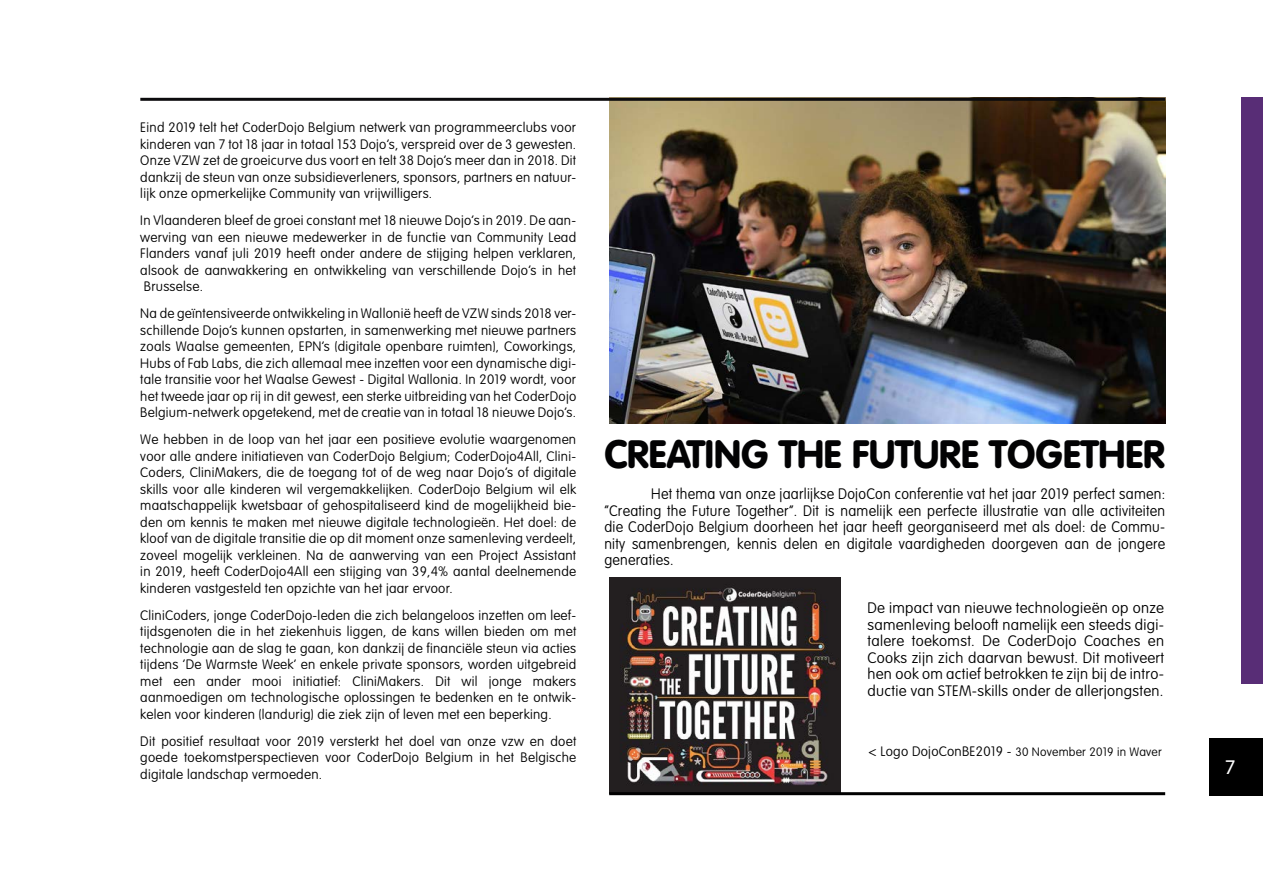
<style>
.page{position:relative;width:1263px;height:893px;background:#fff}
.page>*{position:absolute;margin:0;border:0;box-sizing:border-box;transform-origin:0 0}
.t1{font:900 39px "VAG Rounded";color:#020203}
.t2{font:21px "Myriad Pro";color:#fff}
.t3{font:100 15px/16.5px "VAG Rounded Std";letter-spacing:.02em;color:#000;text-align:justify;scale:.95 1}
.t4{font:100 15px/16.5px "VAG Rounded Std";letter-spacing:.02em;color:#000;text-align:justify}
.t5{font:100 13.5px/16.5px "VAG Rounded Std";letter-spacing:.02em;color:#000;text-align:justify}
.t6{font:100 12px "VAG Rounded Std";letter-spacing:.02em;color:#000}
.s1{font-size:13.5px}
</style>
<div class="page">
<img style="left:609px;top:101px;width:556px;height:322px">
<img style="left:609px;top:578px;width:232px;height:214px">
<div style="left:1209px;top:738px;width:54px;height:57px;background:#000"></div>
<hr style="left:140px;top:98px;width:1025px;height:3px;background:#0c0b0d">
<hr style="left:609px;top:792px;width:556px;height:3px;background:#000">
<div style="left:1242px;top:98px;width:21px;height:586px;background:#582d76"></div>
<p class="t5" style="left:140px;top:120px;width:437px">Eind 2019 telt het CoderDojo Belgium netwerk van programmeerclubs voor kinderen van 7 tot 18 jaar in totaal 153 Dojo’s, verspreid over de 3 gewesten.<br>Onze VZW zet de groeicurve dus voort en telt 38 Dojo’s meer dan in 2018. Dit dankzij de steun van onze subsidieverleners, sponsors, partners en natuur&shy;lijk onze opmerkelijke Community van vrijwilligers.</p>
<p class="t5" style="left:140px;top:213px;width:437px">In Vlaanderen bleef de groei constant met 18 nieuwe Dojo’s in 2019. De aan&shy;werving van een nieuwe medewerker in de functie van Community Lead Flanders vanaf juli 2019 heeft onder andere de stijging helpen verklaren, alsook de aanwakkering en ontwikkeling van verschillende Dojo’s in het Brusselse.</p>
<p class="t5" style="left:140px;top:306px;width:437px">Na de geïntensiveerde ontwikkeling in Wallonië heeft de VZW sinds 2018 ver&shy;schillende Dojo’s kunnen opstarten, in samenwerking met nieuwe partners zoals Waalse gemeenten, EPN’s (digitale openbare ruimten), Coworkings, Hubs of Fab Labs, die zich allemaal mee inzetten voor een dynamische digi&shy;tale transitie voor het Waalse Gewest - Digital Wallonia. In 2019 wordt, voor het tweede jaar op rij in dit gewest, een sterke uitbreiding van het CoderDojo Belgium-netwerk opgetekend, met de creatie van in totaal 18 nieuwe Dojo’s.</p>
<p class="t5" style="left:140px;top:432px;width:437px">We hebben in de loop van het jaar een positieve evolutie waargenomen voor alle andere initiatieven van CoderDojo Belgium; CoderDojo4All, Clini-Coders, CliniMakers, die de toegang tot of de weg naar Dojo’s of digitale skills voor alle kinderen wil vergemakkelijken. CoderDojo Belgium wil elk maatschappelijk kwetsbaar of gehospitaliseerd kind de mogelijkheid bie&shy;den om kennis te maken met nieuwe digitale technologieën. Het doel: de kloof van de digitale transitie die op dit moment onze samenleving verdeelt, zoveel mogelijk verkleinen. Na de aanwerving van een Project Assistant in 2019, heeft CoderDojo4All een stijging van 39,4% aantal deelnemende kinderen vastgesteld ten opzichte van het jaar ervoor.</p>
<p class="t5" style="left:140px;top:607px;width:437px">CliniCoders, jonge CoderDojo-leden die zich belangeloos inzetten om leef&shy;tijdsgenoten die in het ziekenhuis liggen, de kans willen bieden om met technologie aan de slag te gaan, kon dankzij de financiële steun via acties tijdens ‘De Warmste Week’ en enkele private sponsors, worden uitgebreid met een ander mooi initiatief: CliniMakers. Dit wil jonge makers aanmoedigen om technologische oplossingen te bedenken en te ontwik&shy;kelen voor kinderen (landurig) die ziek zijn of leven met een beperking.</p>
<p class="t5" style="left:140px;top:733px;width:437px">Dit positief resultaat voor 2019 versterkt het doel van onze vzw en doet goede toekomstperspectieven voor CoderDojo Belgium in het Belgische digitale landschap vermoeden.</p>
<h1 class="t1" style="left:604px;top:431px;width:562px">CREATING THE FUTURE TOGETHER</h1>
<p class="t3" style="left:604px;top:486px;width:592px;text-indent:47px">Het thema van onze jaarlijkse DojoCon conferentie vat het jaar 2019 perfect samen: “Creating the Future Together”. Dit is namelijk een perfecte illustratie van alle activiteiten die CoderDojo Belgium doorheen het jaar heeft georganiseerd met als doel: de Commu&shy;nity samenbrengen, kennis delen en digitale vaardigheden doorgeven aan de jongere generaties.</p>
<p class="t4" style="left:867px;top:600px;width:298px">De impact van nieuwe technologieën op onze samenleving belooft namelijk een steeds digi&shy;talere toekomst. De CoderDojo Coaches en Cooks zijn zich daarvan bewust. Dit motiveert hen ook om actief betrokken te zijn bij de intro&shy;ductie van STEM-skills onder de allerjongsten.</p>
<p class="t6" style="left:868px;top:744px;width:295px"><span class="s1">&lt; Logo DojoConBE2019 -</span> 30 November 2019 in Waver</p>
<h2 class="t2" style="left:1225px;top:754px;width:12px">7</h2>
</div>
